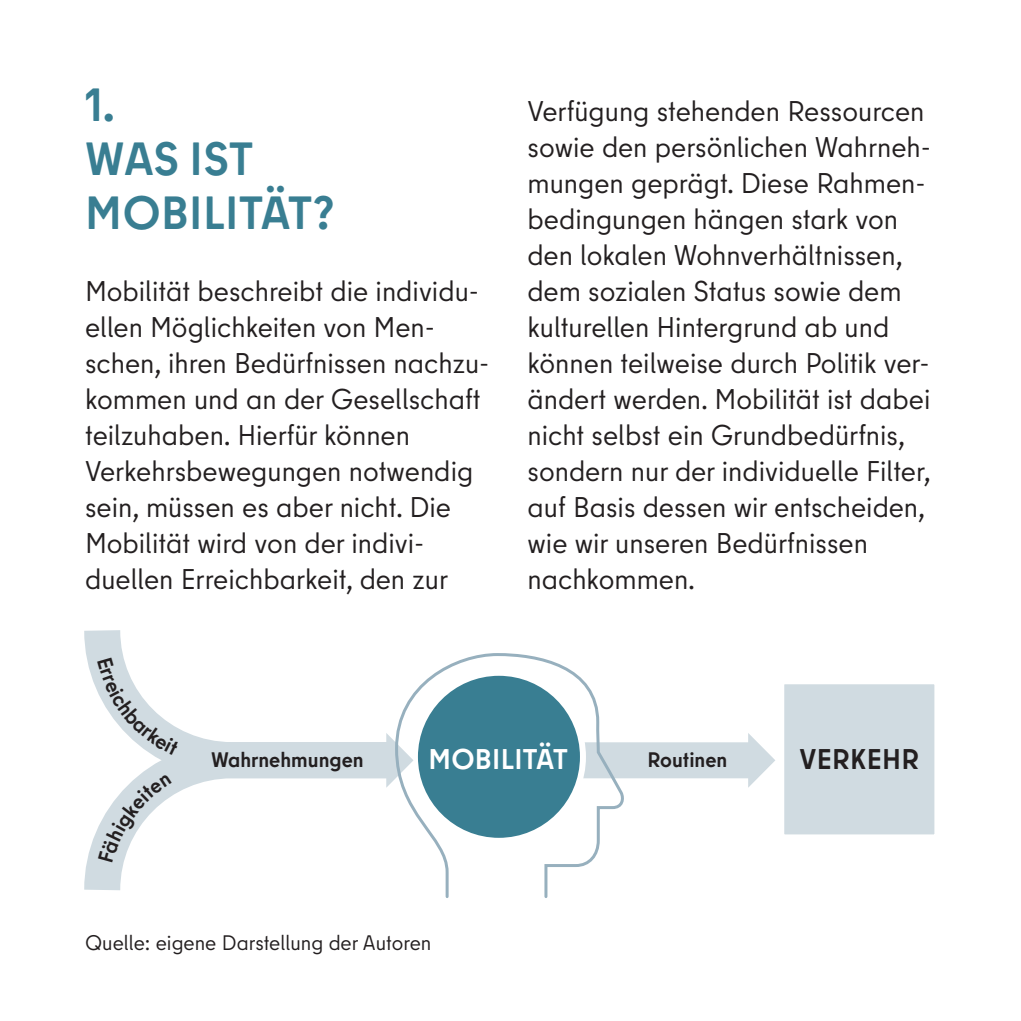
<style>
.page{position:relative;width:1021px;height:1021px;background:#fff}
.page>*{position:absolute;margin:0;border:0;box-sizing:border-box;transform-origin:0 0}
.t1{font:700 46.5px/54px "Berlin Type";letter-spacing:.01em;color:#397e92}
.Fließtext_9_5_12{font:28.5px/36px "Berlin Type";color:#231f20}
.t2{font:700 28.5px "Berlin Type";letter-spacing:.01em;color:#fff}
.t3{font:700 28.5px "Berlin Type";letter-spacing:.01em;color:#231f20}
.Fließtext_7_8pt{font:21px "Berlin Type";color:#231f20}
.t4{font:700 21px "Berlin Type";color:#231f20}
</style>
<div class="page">
<div style="left:574px;top:742px;width:177px;height:36px;background:#d0dbe1"></div>
<svg style="left:748px;top:733px;width:27px;height:54px"></svg>
<svg style="left:84px;top:630px;width:40px;height:60px"></svg>
<svg style="left:84px;top:729px;width:309px;height:162px"></svg>
<div style="left:781px;top:681px;width:156px;height:156px;background:#d0dbe1;border:3px solid #fff"></div>
<svg style="left:393px;top:653px;width:235px;height:245px"></svg>
<svg style="left:98px;top:774px;width:74px;height:88px"></svg>
<svg style="left:97px;top:657px;width:82px;height:98px"></svg>
<h2 class="t1" style="left:85px;top:78px;width:251px">1.<br>WAS IST<br>MOBILITÄT?</h2>
<p class="Fließtext_9_5_12" style="left:527px;top:93px;width:405px">Verfügung stehenden Ressourcen sowie den persönlichen Wahrneh&shy;mungen geprägt. Diese Rahmen&shy;bedingungen hängen stark von den lokalen Wohnverhältnissen, dem sozialen Status sowie dem kulturellen Hintergrund ab und können teilweise durch Politik ver&shy;ändert werden. Mobilität ist dabei nicht selbst ein Grundbedürfnis, sondern nur der individuelle Filter, auf Basis dessen wir entscheiden, wie wir unseren Bedürfnissen nachkommen.</p>
<p class="Fließtext_9_5_12" style="left:85px;top:273px;width:406px">Mobilität beschreibt die individu&shy;ellen Möglichkeiten von Men&shy;schen, ihren Bedürfnissen nachzu&shy;kommen und an der Gesellschaft teilzuhaben. Hierfür können<br>Verkehrsbewegungen notwendig sein, müssen es aber nicht. Die<br>Mobilität wird von der indivi&shy;duellen Erreichbarkeit, den zur</p>
<p class="t2" style="left:428px;top:741px;width:141px">MOBILITÄT</p>
<p class="t3" style="left:799px;top:741px;width:121px">VERKEHR</p>
<p class="t4" style="left:211px;top:746px;width:154px">Wahrnehmungen</p>
<p class="t4" style="left:647px;top:746px;width:81px">Routinen</p>
<p class="Fließtext_7_8pt" style="left:85px;top:929px;width:348px">Quelle: eigene Darstellung der Autoren</p>
</div>
